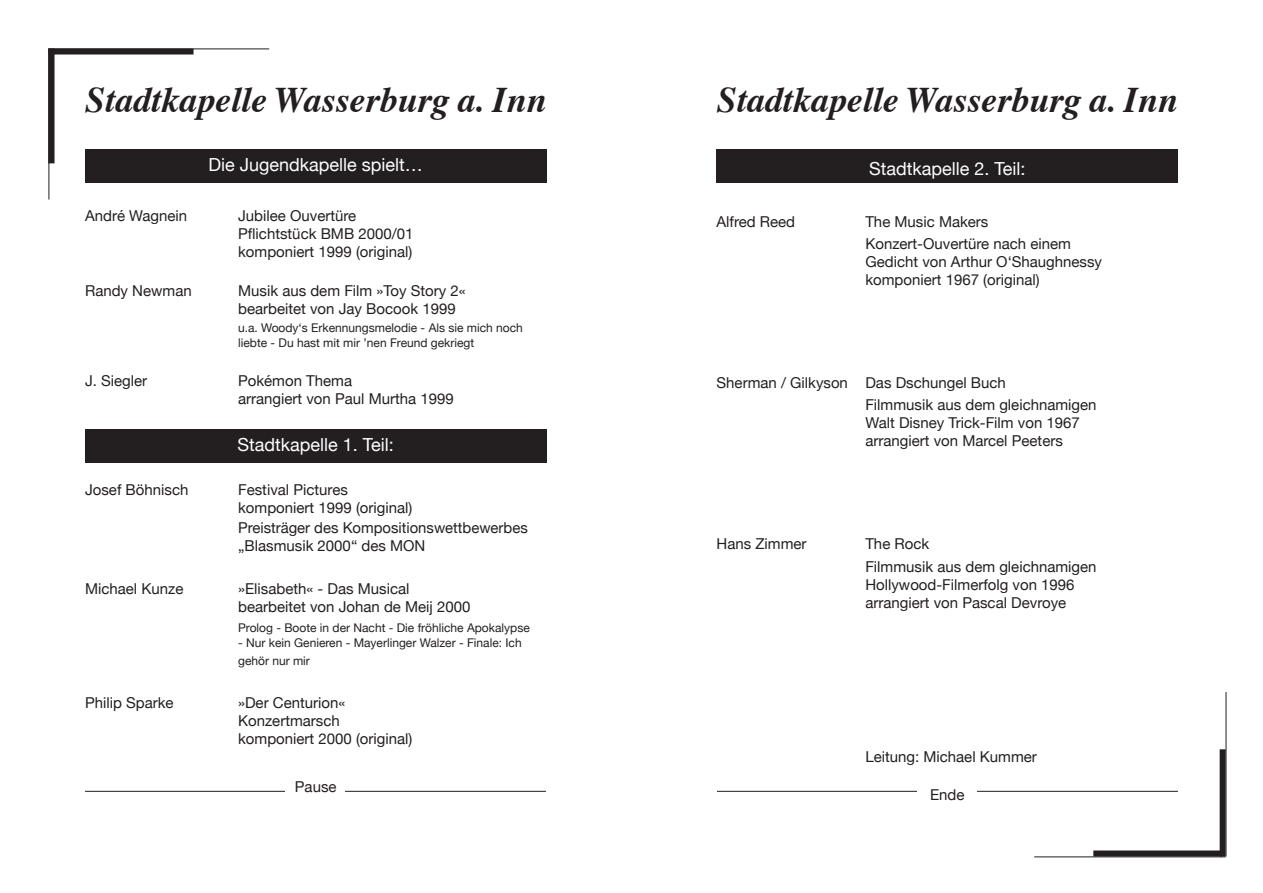
<style>
.page{position:relative;width:1263px;height:893px;background:#fff}
.page>*{position:absolute;margin:0;border:0;box-sizing:border-box;transform-origin:0 0}
.t1{font:italic 700 36px "Times";color:#231f20}
.t2{font:18px "Helvetica Neue";color:#fff}
.t3{font:15px/18px "Helvetica Neue";color:#231f20}
.t4{font:12px/14.4px "Helvetica Neue";color:#231f20}
</style>
<div class="page">
<div style="left:85px;top:429px;width:461px;height:34px;background:#231f20"></div>
<div style="left:716px;top:149px;width:462px;height:34px;background:#231f20"></div>
<div style="left:85px;top:149px;width:461px;height:34px;background:#231f20"></div>
<hr style="left:49px;top:49px;width:220px;height:1px;background:#231f20">
<hr style="left:49px;top:49px;width:1px;height:150px;background:#231f20">
<div style="left:49px;top:49px;width:145px;height:6px;background:#231f20"></div>
<hr style="left:1034px;top:856px;width:192px;height:1px;background:#231f20">
<hr style="left:1226px;top:692px;width:1px;height:164px;background:#231f20">
<div style="left:1220px;top:749px;width:6px;height:107px;background:#231f20"></div>
<div style="left:1093px;top:850px;width:129px;height:6px;background:#231f20"></div>
<div style="left:49px;top:49px;width:6px;height:114px;background:#231f20"></div>
<hr style="left:85px;top:791px;width:1093px;height:1px;background:#231f20">
<div style="left:285px;top:778px;width:59px;height:26px;background:#fff"></div>
<div style="left:546px;top:774px;width:170px;height:34px;background:#fff"></div>
<div style="left:917px;top:781px;width:60px;height:25px;background:#fff"></div>
<h1 class="t1" style="left:85px;top:77px;width:463px">Stadtkapelle Wasserburg a. Inn</h1>
<h1 class="t1" style="left:717px;top:77px;width:463px">Stadtkapelle Wasserburg a. Inn</h1>
<p class="t2" style="left:209px;top:154px;width:216px">Die Jugendkapelle spielt…</p>
<p class="t3" style="left:85px;top:207px;width:104px">André Wagnein</p>
<p class="t3" style="left:238px;top:207px;width:177px">Jubilee Ouvertüre<br>Pflichtstück BMB 2000/01 komponiert 1999 (original)</p>
<p class="t3" style="left:85px;top:282px;width:108px">Randy Newman</p>
<p class="t3" style="left:238px;top:282px;width:229px">Musik aus dem Film »Toy Story 2« bearbeitet von Jay Bocook 1999</p>
<p class="t4" style="left:238px;top:321px;width:286px">u.a. Woody‘s Erkennungsmelodie - Als sie mich noch liebte - Du hast mit mir ’nen Freund gekriegt</p>
<p class="t3" style="left:85px;top:371px;width:64px">J. Siegler</p>
<p class="t3" style="left:238px;top:371px;width:217px">Pokémon Thema<br>arrangiert von Paul Murtha 1999</p>
<p class="t2" style="left:238px;top:434px;width:158px">Stadtkapelle 1. Teil:</p>
<p class="t3" style="left:85px;top:480px;width:105px">Josef Böhnisch</p>
<p class="t3" style="left:238px;top:480px;width:176px">Festival Pictures komponiert 1999 (original)</p>
<p class="t3" style="left:238px;top:518px;width:291px">Preisträger des Kompositionswettbewerbes „Blasmusik 2000“ des MON</p>
<p class="t3" style="left:85px;top:580px;width:100px">Michael Kunze</p>
<p class="t3" style="left:238px;top:580px;width:234px">»Elisabeth« - Das Musical bearbeitet von Johan de Meij 2000</p>
<p class="t4" style="left:238px;top:621px;width:293px">Prolog - Boote in der Nacht - Die fröhliche Apokalypse</p>
<p class="t4" style="left:238px;top:633px;width:285px;line-height:18px">- Nur kein Genieren - Mayerlinger Walzer - Finale: Ich gehör nur mir</p>
<p class="t3" style="left:85px;top:694px;width:90px">Philip Sparke</p>
<p class="t3" style="left:238px;top:694px;width:176px">»Der Centurion«<br>Konzertmarsch komponiert 2000 (original)</p>
<p class="t3" style="left:295px;top:777px;width:43px">Pause</p>
<p class="t2" style="left:869px;top:157px;width:158px">Stadtkapelle 2. Teil:</p>
<p class="t3" style="left:716px;top:212px;width:80px">Alfred Reed</p>
<p class="t3" style="left:865px;top:210px;width:207px;line-height:22.2px">The Music Makers<br>Konzert-Ouvertüre nach einem</p>
<p class="t3" style="left:865px;top:252px;width:238px">Gedicht von Arthur O‘Shaughnessy komponiert 1967 (original)</p>
<p class="t3" style="left:865px;top:371px;width:233px;line-height:22.2px;text-indent:-149px">Sherman / Gilkyson Das Dschungel Buch<br>Filmmusik aus dem gleichnamigen</p>
<p class="t3" style="left:865px;top:414px;width:216px">Walt Disney Trick-Film von 1967 arrangiert von Marcel Peeters</p>
<p class="t3" style="left:716px;top:535px;width:92px">Hans Zimmer</p>
<p class="t3" style="left:865px;top:532px;width:233px;line-height:22.4px">The Rock<br>Filmmusik aus dem gleichnamigen</p>
<p class="t3" style="left:865px;top:575px;width:211px">Hollywood-Filmerfolg von 1996 arrangiert von Pascal Devroye</p>
<p class="t3" style="left:865px;top:747px;width:173px">Leitung: Michael Kummer</p>
<p class="t3" style="left:930px;top:785px;width:36px">Ende</p>
</div>
